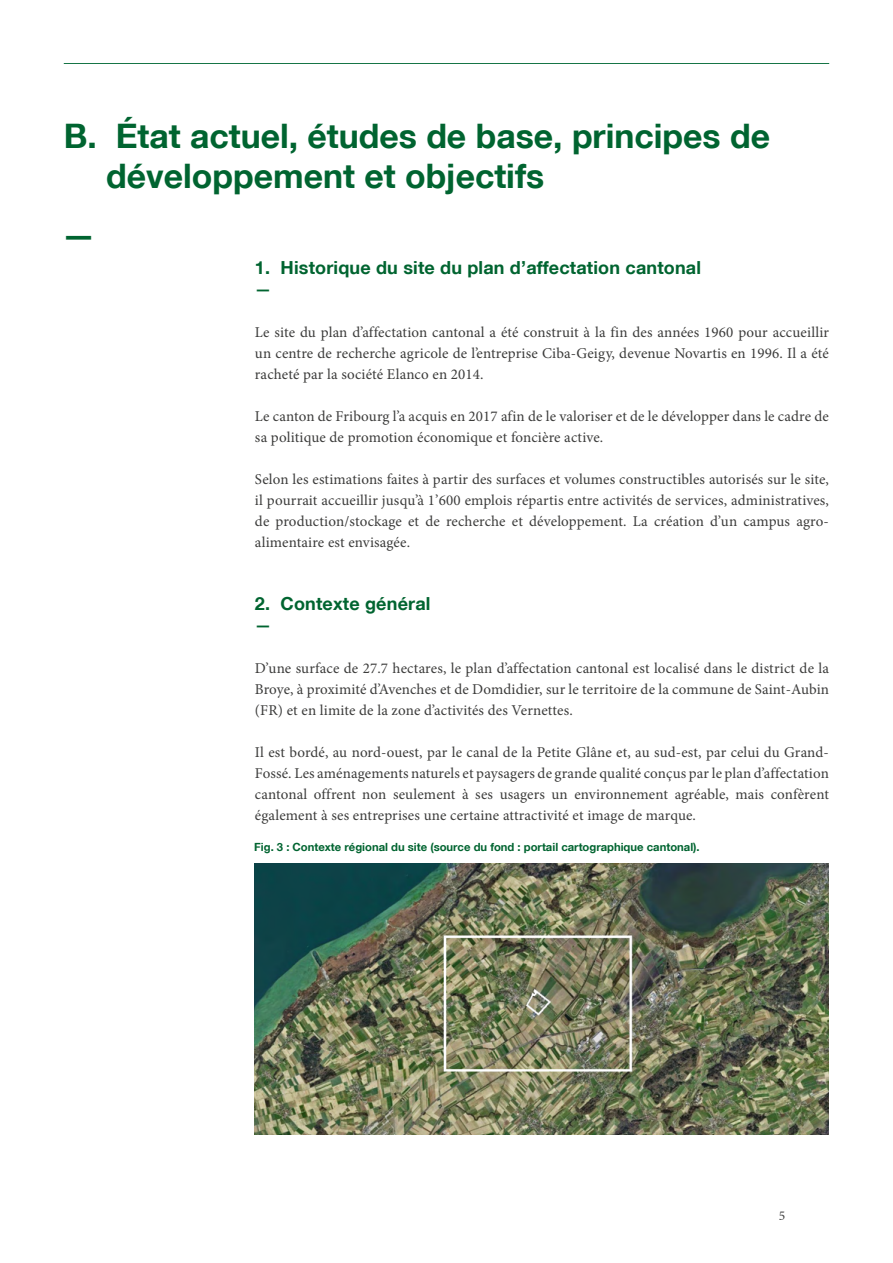
<style>
.page{position:relative;width:893px;height:1263px;background:#fff}
.page>*{position:absolute;margin:0;border:0;box-sizing:border-box;transform-origin:0 0}
.SeCA_00_Titre00_Tire{font:700 33.75px/40.5px "Helvetica Neue LT";color:#006430}
.t1{font:700 18px "Helvetica Neue LT";letter-spacing:.01em;color:#006430}
.SeCA_01_Titre01_Tire{font:700 16.5px "Helvetica Neue LT";color:#006430}
.SeCA_03_texte_corps{font:15px/21px "Minion Pro";letter-spacing:.01em;color:#3c3c3b;text-align:justify}
.t2{font:13.5px "Minion Pro";color:#000}
.SeCA_08_Tableau_Titr{font:700 11.25px "Helvetica Neue LT";color:#006430}
</style>
<div class="page">
<hr style="left:64px;top:63px;width:765px;height:1px;background:#006935">
<img style="left:255px;top:863px;width:574px;height:272px">
<p class="SeCA_00_Titre00_Tire" style="left:106px;top:115px;width:665px;text-indent:-43px">B. État actuel, études de base, principes de développement et objectifs</p>
<p class="SeCA_00_Titre00_Tire" style="left:62px;top:214px;width:35px">—</p>
<p class="t1" style="left:255px;top:256px;width:448px">1. Historique du site du plan d’affectation cantonal</p>
<p class="SeCA_01_Titre01_Tire" style="left:255px;top:279px;width:18px">—</p>
<p class="SeCA_03_texte_corps" style="left:255px;top:322px;width:576px">Le site du plan d’affectation cantonal a été construit à la fin des années 1960 pour accueillir un centre de recherche agricole de l’entreprise Ciba-Geigy, devenue Novartis en 1996. Il a été racheté par la société Elanco en 2014.</p>
<p class="SeCA_03_texte_corps" style="left:255px;top:406px;width:575px">Le canton de Fribourg l’a acquis en 2017 afin de le valoriser et de le développer dans le cadre de sa politique de promotion économique et foncière active.</p>
<p class="SeCA_03_texte_corps" style="left:255px;top:469px;width:576px">Selon les estimations faites à partir des surfaces et volumes constructibles autorisés sur le site, il pourrait accueillir jusqu’à 1’600 emplois répartis entre activités de services, administratives, de production/stockage et de recherche et développement. La création d’un campus agro&shy;alimentaire est envisagée.</p>
<p class="t1" style="left:255px;top:592px;width:177px">2. Contexte général</p>
<p class="SeCA_01_Titre01_Tire" style="left:255px;top:615px;width:18px">—</p>
<p class="SeCA_03_texte_corps" style="left:255px;top:658px;width:576px">D’une surface de 27.7 hectares, le plan d’affectation cantonal est localisé dans le district de la Broye, à proximité d’Avenches et de Domdidier, sur le territoire de la commune de Saint-Aubin (FR) et en limite de la zone d’activités des Vernettes.</p>
<p class="SeCA_03_texte_corps" style="left:255px;top:742px;width:576px">Il est bordé, au nord-ouest, par le canal de la Petite Glâne et, au sud-est, par celui du Grand-Fossé. Les aménagements naturels et paysagers de grande qualité conçus par le plan d’affectation cantonal offrent non seulement à ses usagers un environnement agréable, mais confèrent également à ses entreprises une certaine attractivité et image de marque.</p>
<p class="SeCA_08_Tableau_Titr" style="left:254px;top:840px;width:447px">Fig. 3 : Contexte régional du site (source du fond : portail cartographique cantonal).</p>
<p class="t2" style="left:779px;top:1206px;width:8px">5</p>
</div>
